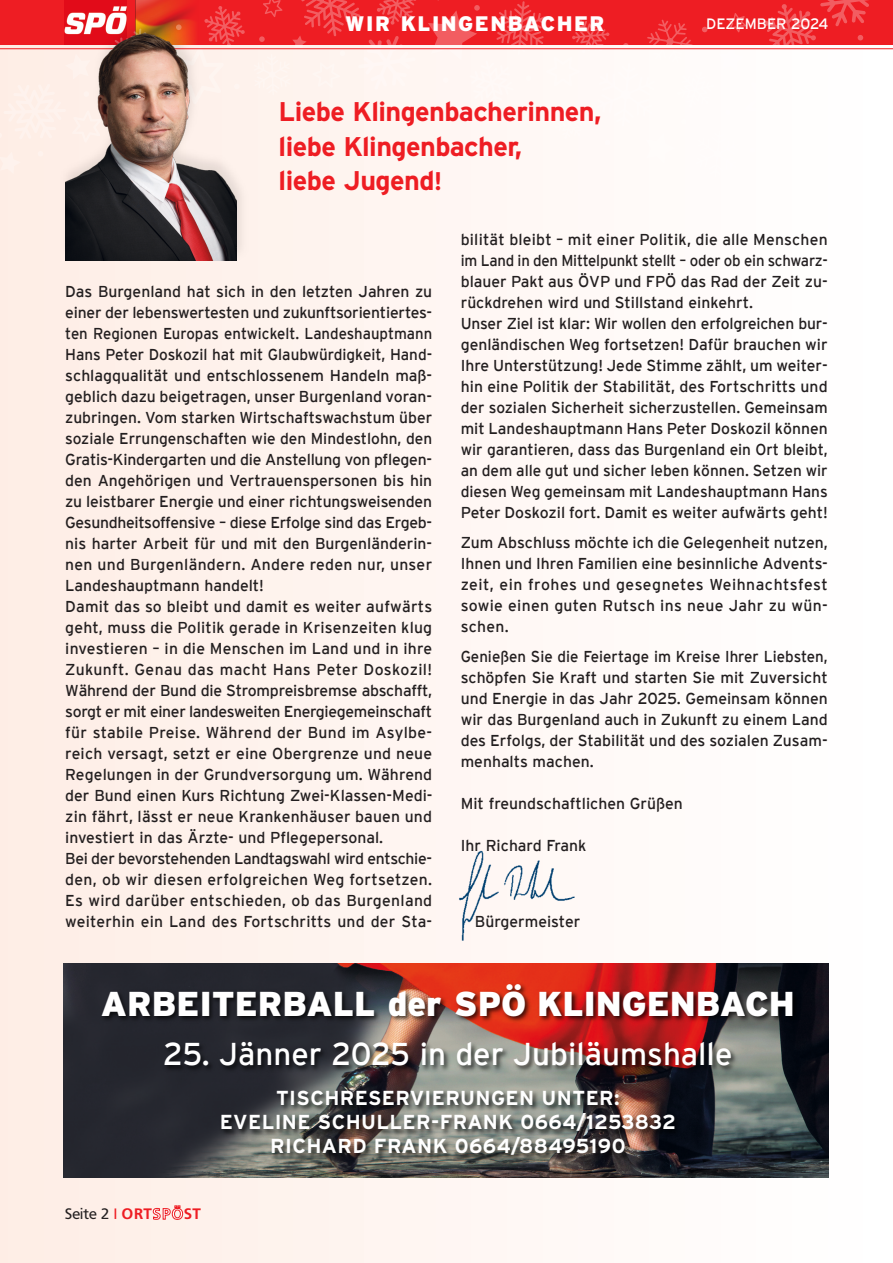
<style>
.page{position:relative;width:893px;height:1263px;background:#fff}
.page>*{position:absolute;margin:0;border:0;box-sizing:border-box;transform-origin:0 0}
.t1{font:900 34.5px "Interstate";color:#fff}
.t2{font:31.5px "Interstate Regular 2";color:#fff}
.t3{font:700 27px "Interstate";letter-spacing:-.02em;color:#ee1d23}
.t4{font:900 21px "Interstate";letter-spacing:.07em;color:#fff}
.t5{font:700 20.25px "Interstate";letter-spacing:.02em;color:#fff}
.t6{font:15.75px/21px "Interstate Regular 2";color:#231f20;text-align:justify}
.t7{font:15.75px/21px "Interstate Regular 2";color:#231f20;text-align:justify;scale:.96 1}
.t8{font:15px "Frutiger BQ";color:#231f20}
.t9{font:15px "Interstate Regular 2";color:#fff}
.s1{font-size:25.5px}
.s2{color:#ee1d23}
.s3{font-weight:700;color:#ee1d23}
.s4{font-weight:700;color:#fff}
</style>
<div class="page">
<div style="left:0;top:40px;width:893px;height:1223px;background:linear-gradient(to right,#feede5,#fff)"></div>
<div style="left:0;top:0;width:893px;height:45px;background:#ee1d23"></div>
<img style="left:64px;top:0;width:122px;height:3px">
<div style="left:127px;top:0;width:8px;height:44px;background:#ee1d23"></div>
<svg style="left:0;top:152px;width:21px;height:22px"></svg>
<svg style="left:38px;top:151px;width:5px;height:6px"></svg>
<div style="left:0;top:54px;width:55px;height:89px;background:#feeee6"></div>
<svg style="left:254px;top:0;width:163px;height:95px"></svg>
<svg style="left:428px;top:0;width:446px;height:178px"></svg>
<hr style="left:0;top:48px;width:893px;height:1px;background:#ee1d23">
<img style="left:55px;top:3px;width:199px;height:262px">
<img style="left:65px;top:25px;width:172px;height:236px">
<img style="left:440px;top:837px;width:145px;height:113px">
<img style="left:64px;top:964px;width:764px;height:12px">
<img style="left:48px;top:976px;width:805px;height:264px">
<p class="t4" style="left:345px;top:16px;width:261px">WIR KLINGENBACHER</p>
<p class="t9" style="left:706px;top:15px;width:124px">DEZEMBER 2024</p>
<p class="t3" style="left:279px;top:101px;width:324px">Liebe Klingenbacherinnen,</p>
<p class="t3" style="left:279px;top:136px;width:245px">liebe Klingenbacher,</p>
<p class="t3" style="left:279px;top:170px;width:166px">liebe Jugend<span class="s1">!</span></p>
<p class="t6" style="left:461px;top:229px;width:368px">bilität bleibt – mit einer Politik, die alle Menschen im Land in den Mittelpunkt stellt – oder ob ein schwarz&shy;blauer Pakt aus ÖVP und FPÖ das Rad der Zeit zu&shy;rückdrehen wird und Stillstand einkehrt.</p>
<p class="t6" style="left:461px;top:313px;width:368px">Unser Ziel ist klar: Wir wollen den erfolgreichen bur&shy;genländischen Weg fortsetzen! Dafür brauchen wir Ihre Unterstützung! Jede Stimme zählt, um weiter&shy;hin eine Politik der Stabilität, des Fortschritts und der sozialen Sicherheit sicherzustellen. Gemeinsam mit Landeshauptmann Hans Peter Doskozil können wir garantieren, dass das Burgenland ein Ort bleibt, an dem alle gut und sicher leben können. Setzen wir diesen Weg gemeinsam mit Landeshauptmann Hans Peter Doskozil fort. Damit es weiter aufwärts geht!</p>
<p class="t6" style="left:461px;top:532px;width:369px">Zum Abschluss möchte ich die Gelegenheit nutzen, Ihnen und Ihren Familien eine besinnliche Advents&shy;zeit, ein frohes und gesegnetes Weihnachtsfest sowie einen guten Rutsch ins neue Jahr zu wün&shy;schen.</p>
<p class="t7" style="left:461px;top:646px;width:384px">Genießen Sie die Feiertage im Kreise Ihrer Liebsten, schöpfen Sie Kraft und starten Sie mit Zuversicht und Energie in das Jahr 2025. Gemeinsam können wir das Burgenland auch in Zukunft zu einem Land des Erfolgs, der Stabilität und des sozialen Zusam&shy;menhalts machen.</p>
<p class="t6" style="left:461px;top:793px;width:224px">Mit freundschaftlichen Grüßen</p>
<p class="t6" style="left:461px;top:835px;width:127px">Ihr Richard Frank</p>
<p class="t6" style="left:65px;top:280px;width:368px">Das Burgenland hat sich in den letzten Jahren zu einer der lebenswertesten und zukunftsorientiertes&shy;ten Regionen Europas entwickelt. Landeshauptmann Hans Peter Doskozil hat mit Glaubwürdigkeit, Hand&shy;schlagqualität und entschlossenem Handeln maß&shy;geblich dazu beigetragen, unser Burgenland voran&shy;zubringen. Vom starken Wirtschaftswachstum über soziale Errungenschaften wie den Mindestlohn, den Gratis-Kindergarten und die Anstellung von pflegen&shy;den Angehörigen und Vertrauenspersonen bis hin zu leistbarer Energie und einer richtungsweisenden Gesundheitsoffensive – diese Erfolge sind das Ergeb&shy;nis harter Arbeit für und mit den Burgenländerin&shy;nen und Burgenländern. Andere reden nur, unser Landeshauptmann handelt!</p>
<p class="t6" style="left:65px;top:595px;width:369px">Damit das so bleibt und damit es weiter aufwärts geht, muss die Politik gerade in Krisenzeiten klug investieren – in die Menschen im Land und in ihre Zukunft. Genau das macht Hans Peter Doskozil!<br>Während der Bund die Strompreisbremse abschafft, sorgt er mit einer landesweiten Energiegemeinschaft für stabile Preise. Während der Bund im Asylbe&shy;reich versagt, setzt er eine Obergrenze und neue Regelungen in der Grundversorgung um. Während der Bund einen Kurs Richtung Zwei-Klassen-Medi&shy;zin fährt, lässt er neue Krankenhäuser bauen und investiert in das Ärzte- und Pflegepersonal.</p>
<p class="t6" style="left:65px;top:847px;width:368px">Bei der bevorstehenden Landtagswahl wird entschie&shy;den, ob wir diesen erfolgreichen Weg fortsetzen.<br>Es wird darüber entschieden, ob das Burgenland weiterhin ein Land des Fortschritts und der Sta-</p>
<p class="t6" style="left:475px;top:911px;width:107px">Bürgermeister</p>
<p class="t1" style="left:101px;top:990px;width:695px">ARBEITERBALL der SPÖ KLINGENBACH</p>
<p class="t2" style="left:163px;top:1037px;width:571px">25. Jänner 2025 in der Jubiläumshalle</p>
<p class="t5" style="left:276px;top:1090px;width:345px">TISCHRESERVIERUNGEN UNTER:</p>
<p class="t5" style="left:220px;top:1114px;width:457px">EVELINE SCHULLER-FRANK 0664/1253832</p>
<p class="t5" style="left:270px;top:1138px;width:357px">RICHARD FRANK 0664/88495190</p>
<p class="t8" style="left:65px;top:1207px;width:137px">Seite 2 <span class="s2">I</span> <span class="s3">ORT</span><span class="s4">SPÖ</span><span class="s3">ST</span></p>
</div>
